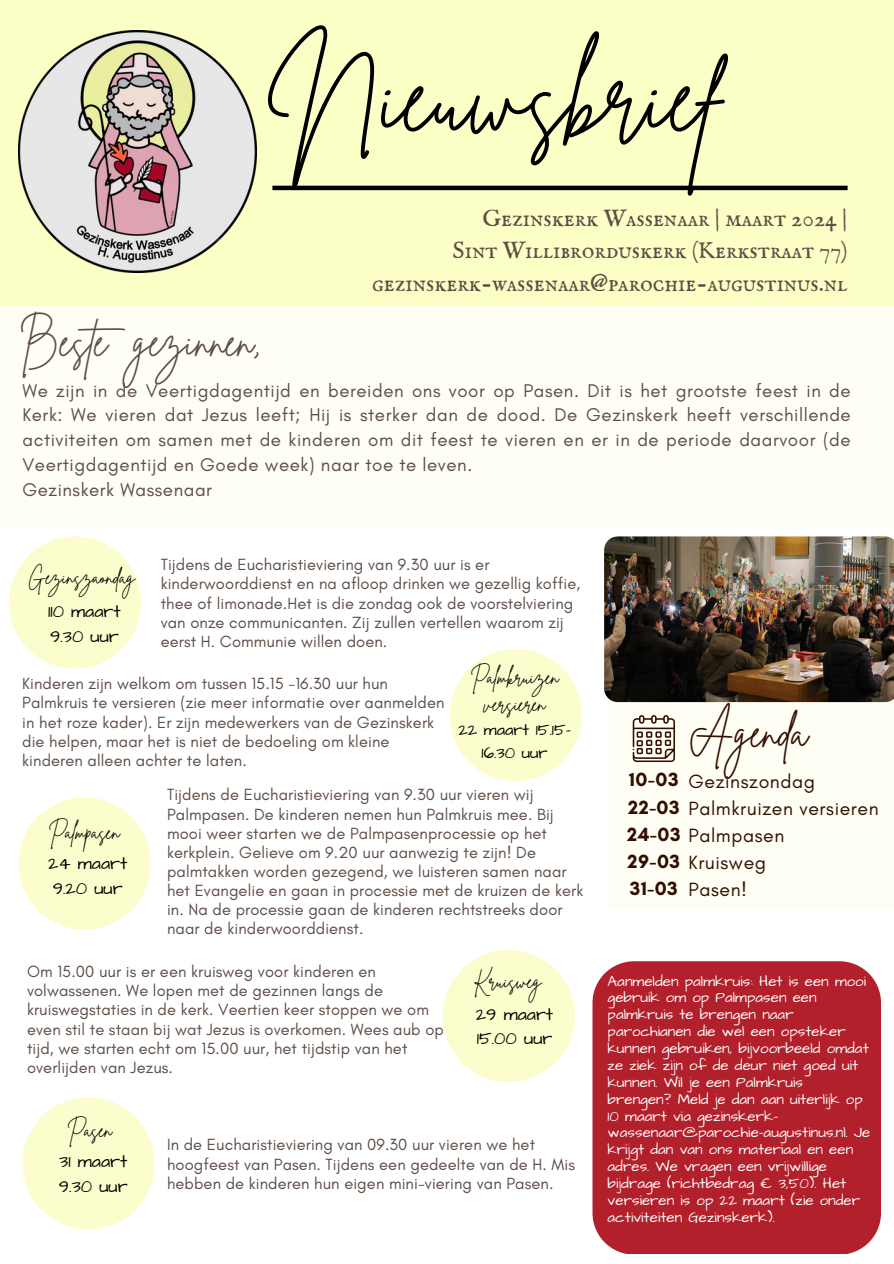
<style>
.page{position:relative;width:894px;height:1264px;background:#fff}
.page>*{position:absolute;margin:0;border:0;box-sizing:border-box;transform-origin:0 0}
.t1{font:100.5px "Brittany Signature";color:#000}
.t2{font:42px "Brittany Signature";color:#5d4d46}
.t3{font:42px "Brittany Signature";color:#330e00}
.t4{font:23.7px/32.2px "IM FELL English SC";color:#5d4d46;text-align:right}
.t5{font:19.5px "Glacial Indifference";letter-spacing:.03em;color:#330e00}
.t6{font:19.5px/27px "Brittany Signature";color:#000;text-align:center}
.t7{font:700 19.5px/27px "Glacial Indifference";letter-spacing:.03em;color:#330e00}
.t8{font:18.75px/24.8px "Glacial Indifference";letter-spacing:.03em;color:#5d4d46}
.t9{font:18px/24.8px "Architects Daughter";color:#000}
.t10{font:16.5px/19.2px "Glacial Indifference";letter-spacing:.005em;color:#5d4d46}
.t11{font:16.5px/22.5px "Architects Daughter";color:#000;text-align:center}
.t12{font:15px/16.8px "Architects Daughter";letter-spacing:.005em;color:#fff}
.s1{font-weight:700}
</style>
<div class="page">
<div style="left:607px;top:535px;width:286px;height:374px;background:#fefef4"></div>
<div style="left:0;top:0;width:893px;height:305px;background:#fbfec5"></div>
<hr style="left:272px;top:186px;width:575px;height:4px;background:#000">
<div style="left:0;top:301px;width:893px;height:226px;background:#fefef4"></div>
<div style="left:442px;top:949px;width:132px;height:132px;background:#fbfecc;border-radius:50%"></div>
<div style="left:9px;top:536px;width:132px;height:132px;background:#fbfecc;border-radius:50%"></div>
<img style="left:19px;top:31px;width:237px;height:241px">
<img style="left:131px;top:527px;width:630px;height:254px">
<img style="left:604px;top:536px;width:289px;height:166px">
<div style="left:18px;top:797px;width:133px;height:132px;background:#fbfecc;border-radius:50%"></div>
<div style="left:22px;top:1097px;width:133px;height:132px;background:#fbfecc;border-radius:50%"></div>
<div style="left:592px;top:961px;width:288px;height:293px;background:#b1202b"></div>
<p class="t1" style="left:268px;top:31px;width:458px">Nieuwsbrief</p>
<h5 class="t4" style="left:372px;top:203px;width:477px">Gezinskerk Wassenaar | maart 2024 |<br>Sint Willibrorduskerk (Kerkstraat 77) gezinskerk-wassenaar@parochie-augustinus.nl</h5>
<p class="t2" style="left:19px;top:314px;width:243px">Beste gezinnen,</p>
<h5 class="t8" style="left:22px;top:378px;width:829px">We zijn in de Veertigdagentijd en bereiden ons voor op Pasen. Dit is het grootste feest in de Kerk: We vieren dat Jezus leeft; Hij is sterker dan de dood. De Gezinskerk heeft verschillende activiteiten om samen met de kinderen om dit feest te vieren en er in de periode daarvoor (de Veertigdagentijd en Goede week) naar toe te leven.<br>Gezinskerk Wassenaar</h5>
<h5 class="t6" style="left:28px;top:564px;width:109px">Gezinszaondag</h5>
<h5 class="t9" style="left:48px;top:599px;width:74px">110 maart<br>9.30 uur</h5>
<h2 class="t10" style="left:161px;top:555px;width:421px">Tijdens de Eucharistieviering van 9.30 uur is er kinderwoorddienst en na afloop drinken we gezellig koffie, thee of limonade.Het is die zondag ook de voorstelviering van onze communicanten. Zij zullen vertellen waarom zij eerst H. Communie willen doen.</h2>
<p class="t10" style="left:22px;top:674px;width:423px">Kinderen zijn welkom om tussen 15.15 -16.30 uur hun Palmkruis te versieren (zie meer informatie over aanmelden in het roze kader). Er zijn medewerkers van de Gezinskerk die helpen, maar het is niet de bedoeling om kleine kinderen alleen achter te laten.</p>
<h2 class="t6" style="left:470px;top:664px;width:90px">Palmkruizen versieren</h2>
<p class="t11" style="left:458px;top:719px;width:114px">22 maart 15.15-<br>16.30 uur</p>
<p class="t6" style="left:48px;top:819px;width:73px">Palmpasen</p>
<h4 class="t9" style="left:48px;top:851px;width:81px">24 maart<br>9.20 uur</h4>
<h5 class="t10" style="left:167px;top:785px;width:417px">Tijdens de Eucharistieviering van 9.30 uur vieren wij Palmpasen. De kinderen nemen hun Palmkruis mee. Bij mooi weer starten we de Palmpasenprocessie op het kerkplein. Gelieve om 9.20 uur aanwezig te zijn! De palmtakken worden gezegend, we luisteren samen naar het Evangelie en gaan in processie met de kruizen de kerk in. Na de processie gaan de kinderen rechtstreeks door naar de kinderwoorddienst.</h5>
<h5 class="t10" style="left:27px;top:961px;width:418px">Om 15.00 uur is er een kruisweg voor kinderen en volwassenen. We lopen met de gezinnen langs de kruiswegstaties in de kerk. Veertien keer stoppen we om even stil te staan bij wat Jezus is overkomen. Wees aub op tijd, we starten echt om 15.00 uur, het tijdstip van het overlijden van Jezus.</h5>
<h5 class="t6" style="left:473px;top:968px;width:70px">Kruisweg</h5>
<h5 class="t9" style="left:476px;top:1002px;width:79px">29 maart<br>15.00 uur</h5>
<p class="t6" style="left:67px;top:1117px;width:46px">Pasen</p>
<h5 class="t9" style="left:59px;top:1149px;width:70px">31 maart<br>9.30 uur</h5>
<p class="t10" style="left:167px;top:1135px;width:409px">In de Eucharistieviering van 09.30 uur vieren we het hoogfeest van Pasen. Tijdens een gedeelte van de H. Mis hebben de kinderen hun eigen mini-viering van Pasen.</p>
<p class="t3" style="left:688px;top:704px;width:121px">Agenda</p>
<p class="t5" style="left:688px;top:769px;width:128px">Gezinszondag</p>
<p class="t5" style="left:688px;top:796px;width:192px">Palmkruizen versieren</p>
<p class="t5" style="left:627px;top:823px;width:159px"><span class="s1">24-03</span> Palmpasen</p>
<p class="t5" style="left:627px;top:850px;width:140px"><span class="s1">29-03</span> Kruisweg</p>
<p class="t5" style="left:688px;top:877px;width:60px">Pasen!</p>
<p class="t7" style="left:628px;top:766px;width:53px">10-03<br>22-03</p>
<p class="t7" style="left:629px;top:874px;width:49px">31-03</p>
<h5 class="t12" style="left:607px;top:972px;width:264px">Aanmelden palmkruis: Het is een mooi gebruik om op Palmpasen een palmkruis te brengen naar parochianen die wel een opsteker kunnen gebruiken, bijvoorbeeld omdat ze ziek zijn of de deur niet goed uit kunnen. Wil je een Palmkruis brengen? Meld je dan aan uiterlijk op<br>10 maart via gezinskerk&shy;wassenaar@parochie-augustinus.nl. Je krijgt dan van ons materiaal en een adres. We vragen een vrijwillige bijdrage (richtbedrag € 3,50). Het versieren is op 22 maart (zie onder activiteiten Gezinskerk).</h5>
</div>
